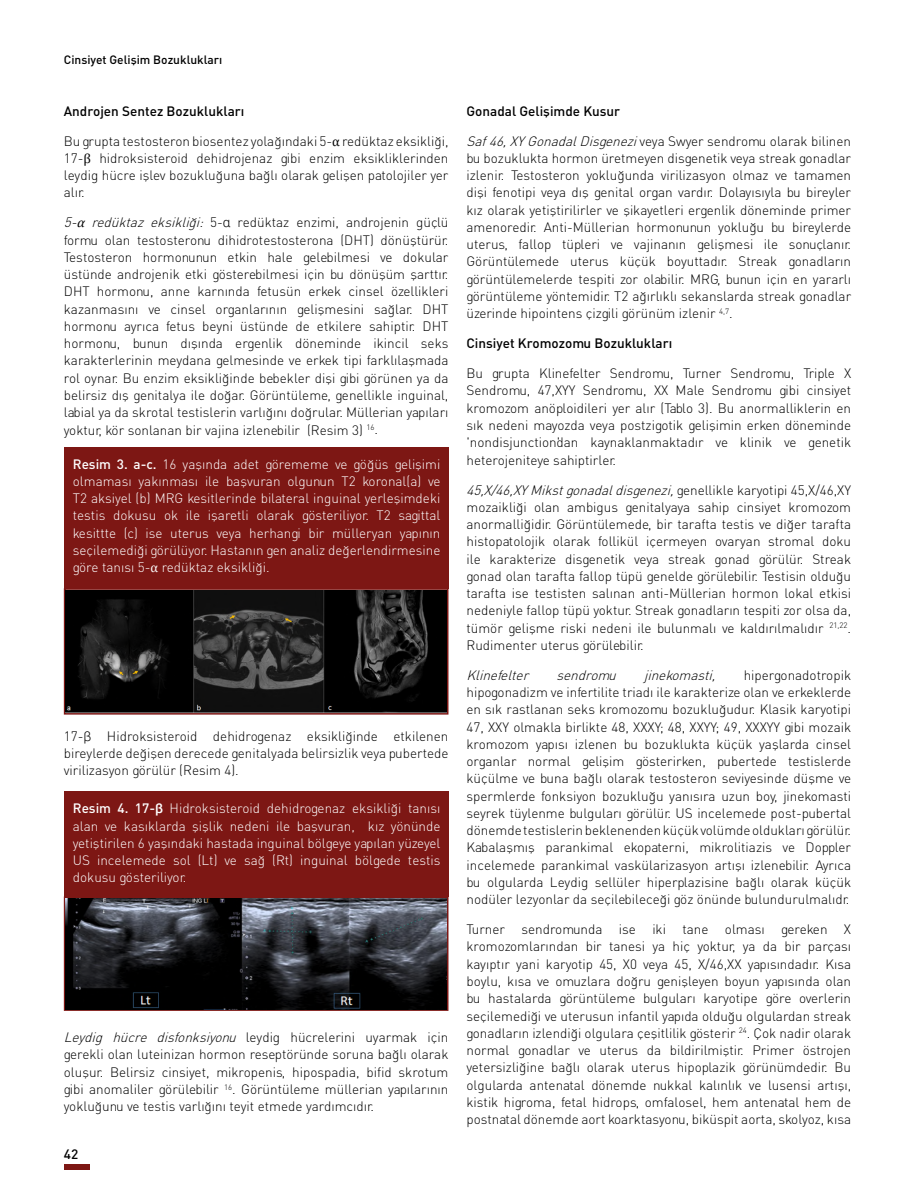
<style>
.page{position:relative;width:915px;height:1191px;background:#fff}
.page>*{position:absolute;margin:0;border:0;box-sizing:border-box;transform-origin:0 0}
.t1{font:13.5px/17.2px "DINT Light Tr";color:#000;text-align:justify}
.t2{font:13.5px/17.2px "DINT Light Tr";color:#fff;text-align:justify}
.t3{font:13.5px "DIN Medium Tr";color:#000}
.t4{font:italic 13.5px "DINT Light Tr";color:#000}
.t5{font:12px "DIN Medium Tr";color:#000}
.s1{font-family:"Cambria"}
.s2{font-style:italic}
.s3{font-family:"Cambria";font-style:italic}
.s4{font-family:"Roboto";font-weight:300}
.s5{font-family:"DIN Medium Tr"}
.s6{font-family:"Roboto";font-weight:500}
</style>
<div class="page">
<div style="left:64px;top:1163px;width:25px;height:6px;background:#7d1714"></div>
<svg style="left:63px;top:588px;width:386px;height:127px;background:#8f4b4a"></svg>
<div style="left:64px;top:446px;width:385px;height:142px;background:#7d1714"></div>
<img style="left:65px;top:590px;width:382px;height:122px">
<svg style="left:63px;top:896px;width:386px;height:115px;background:#722a28"></svg>
<div style="left:64px;top:791px;width:385px;height:105px;background:#7d1714"></div>
<img style="left:65px;top:898px;width:382px;height:111px">
<p class="t5" style="left:64px;top:52px;width:160px">Cinsiyet Gelişim Bozuklukları</p>
<p class="t3" style="left:64px;top:102px;width:182px">Androjen Sentez Bozuklukları</p>
<p class="t1" style="left:64px;top:132px;width:386px">Bu grupta testosteron biosentez yolağındaki 5-<span class="s1">α</span> redüktaz eksikliği, 17-<span class="s1">β</span> hidroksisteroid dehidrojenaz gibi enzim eksikliklerinden leydig hücre işlev bozukluğuna bağlı olarak gelişen patolojiler yer alır.</p>
<p class="t1" style="left:64px;top:214px;width:386px"><span class="s2">5-</span><span class="s3">α</span> <span class="s2">redüktaz eksikliği:</span> 5-<span class="s4">α</span> redüktaz enzimi, androjenin güçlü formu olan testosteronu dihidrotestosterona (DHT) dönüştürür.<br>Testosteron hormonunun etkin hale gelebilmesi ve dokular üstünde androjenik etki gösterebilmesi için bu dönüşüm şarttır.<br>DHT hormonu, anne karnında fetusün erkek cinsel özellikleri kazanmasını ve cinsel organlarının gelişmesini sağlar. DHT hormonu ayrıca fetus beyni üstünde de etkilere sahiptir. DHT hormonu, bunun dışında ergenlik döneminde ikincil seks karakterlerinin meydana gelmesinde ve erkek tipi farklılaşmada rol oynar. Bu enzim eksikliğinde bebekler dişi gibi görünen ya da belirsiz dış genitalya ile doğar. Görüntüleme, genellikle inguinal, labial ya da skrotal testislerin varlığını doğrular. Müllerian yapıları yoktur, kör sonlanan bir vajina izlenebilir (Resim 3) <sup>16</sup>.</p>
<p class="t2" style="left:73px;top:455px;width:369px"><span class="s5">Resim 3. a-c.</span> 16 yaşında adet görememe ve göğüs gelişimi olmaması yakınması ile başvuran olgunun T2 koronal(a) ve T2 aksiyel (b) MRG kesitlerinde bilateral inguinal yerleşimdeki testis dokusu ok ile işaretli olarak gösteriliyor. T2 sagittal kesittte (c) ise uterus veya herhangi bir mülleryan yapının seçilemediği görülüyor. Hastanın gen analiz değerlendirmesine göre tanısı 5-<span class="s1">α</span> redüktaz eksikliği.</p>
<p class="t1" style="left:64px;top:727px;width:386px">17-<span class="s4">β</span> Hidroksisteroid dehidrogenaz eksikliğinde etkilenen bireylerde değişen derecede genitalyada belirsizlik veya pubertede virilizasyon görülür (Resim 4).</p>
<p class="t2" style="left:73px;top:800px;width:369px"><span class="s5">Resim 4. 17-</span><span class="s6">β</span> Hidroksisteroid dehidrogenaz eksikliği tanısı alan ve kasıklarda şişlik nedeni ile başvuran, kız yönünde yetiştirilen 6 yaşındaki hastada inguinal bölgeye yapılan yüzeyel US incelemede sol (Lt) ve sağ (Rt) inguinal bölgede testis dokusu gösteriliyor.</p>
<p class="t1" style="left:64px;top:1028px;width:386px"><span class="s2">Leydig hücre disfonksiyonu</span> leydig hücrelerini uyarmak için gerekli olan luteinizan hormon reseptöründe soruna bağlı olarak oluşur. Belirsiz cinsiyet, mikropenis, hipospadia, bifid skrotum gibi anomaliler görülebilir <sup>16</sup>. Görüntüleme müllerian yapılarının yokluğunu ve testis varlığını teyit etmede yardımcıdır.</p>
<p class="t3" style="left:64px;top:1145px;width:16px">42</p>
<p class="t3" style="left:466px;top:102px;width:155px">Gonadal Gelişimde Kusur</p>
<p class="t1" style="left:466px;top:132px;width:386px"><span class="s2">Saf46,XYGonadalDisgenezi</span>veya Swyer sendromu olarak bilinen bu bozuklukta hormon üretmeyen disgenetik veya streak gonadlar izlenir. Testosteron yokluğunda virilizasyon olmaz ve tamamen dişi fenotipi veya dış genital organ vardır. Dolayısıyla bu bireyler kız olarak yetiştirilirler ve şikayetleri ergenlik döneminde primer amenoredir. Anti-Müllerian hormonunun yokluğu bu bireylerde uterus, fallop tüpleri ve vajinanın gelişmesi ile sonuçlanır.<br>Görüntülemede uterus küçük boyuttadır. Streak gonadların görüntülemelerde tespiti zor olabilir. MRG, bunun için en yararlı görüntüleme yöntemidir. T2 ağırlıklı sekanslarda streak gonadlar üzerinde hipointens çizgili görünüm izlenir <sup>4,7</sup>.</p>
<p class="t3" style="left:466px;top:335px;width:207px">Cinsiyet Kromozomu Bozuklukları</p>
<p class="t1" style="left:466px;top:364px;width:386px">Bu grupta Klinefelter Sendromu, Turner Sendromu, Triple X Sendromu, 47,XYY Sendromu, XX Male Sendromu gibi cinsiyet kromozom anöploidileri yer alır (Tablo 3). Bu anormalliklerin en sık nedeni mayozda veya postzigotik gelişimin erken döneminde 'nondisjunction'dan kaynaklanmaktadır ve klinik ve genetik heterojeniteye sahiptirler.</p>
<p class="t1" style="left:466px;top:481px;width:386px"><span class="s2">45,X/46,XYMikstgonadaldisgenezi,</span>g e n e l l i k l e k a ryo t i p i 4 5 , X/4 6 , XY mozaikliği olan ambigus genitalyaya sahip cinsiyet kromozom anormalliğidir. Görüntülemede, bir tarafta testis ve diğer tarafta histopatolojik olarak follikül içermeyen ovaryan stromal doku ile karakterize disgenetik veya streak gonad görülür. Streak gonad olan tarafta fallop tüpü genelde görülebilir. Testisin olduğu tarafta ise testisten salınan anti-Müllerian hormon lokal etkisi nedeniyle fallop tüpü yoktur. Streak gonadların tespiti zor olsa da, tümör gelişme riski nedeni ile bulunmalı ve kaldırılmalıdır <sup>21,22</sup>.<br>Rudimenter uterus görülebilir.</p>
<p class="t4" style="left:466px;top:666px;width:68px">Klinefelter</p>
<p class="t4" style="left:556px;top:666px;width:65px">sendromu</p>
<p class="t4" style="left:644px;top:666px;width:77px">jinekomasti,</p>
<p class="t1" style="left:466px;top:666px;width:386px;text-indent:277px">hipergonadotropik hipogonadizm ve infertilite triadı ile karakterize olan ve erkeklerde en sık rastlanan seks kromozomu bozukluğudur. Klasik karyotipi 47, XXY olmakla birlikte 48, XXXY; 48, XXYY; 49, XXXYY gibi mozaik kromozom yapısı izlenen bu bozuklukta küçük yaşlarda cinsel organlar normal gelişim gösterirken, pubertede testislerde küçülme ve buna bağlı olarak testosteron seviyesinde düşme ve spermlerde fonksiyon bozukluğu yanısıra uzun boy, jinekomasti seyrek tüylenme bulguları görülür. US incelemede post-pubertal dönemde testislerin beklenenden küçük volümde oldukları görülür.<br>Kabalaşmış parankimal ekopaterni, mikrolitiazis ve Doppler incelemede parankimal vaskülarizasyon artışı izlenebilir. Ayrıca bu olgularda Leydig sellüler hiperplazisine bağlı olarak küçük nodüler lezyonlar da seçilebileceği göz önünde bulundurulmalıdr.</p>
<p class="t1" style="left:466px;top:920px;width:386px">Turner sendromunda ise iki tane olması gereken X kromozomlarından bir tanesi ya hiç yoktur, ya da bir parçası kayıptır yani karyotip 45, X0 veya 45, X/46,XX yapısındadır. Kısa boylu, kısa ve omuzlara doğru genişleyen boyun yapısında olan bu hastalarda görüntüleme bulguları karyotipe göre overlerin seçilemediği ve uterusun infantil yapıda olduğu olgulardan streak gonadların izlendiği olgulara çeşitlilik gösterir <sup>24</sup>. Çok nadir olarak normal gonadlar ve uterus da bildirilmiştir. Primer östrojen yetersizliğine bağlı olarak uterus hipoplazik görünümdedir. Bu olgularda antenatal dönemde nukkal kalınlık ve lusensi artışı, kistik higroma, fetal hidrops, omfalosel, hem antenatal hem de postnatal dönemde aort koarktasyonu, biküspit aorta, skolyoz, kısa</p>
</div>
